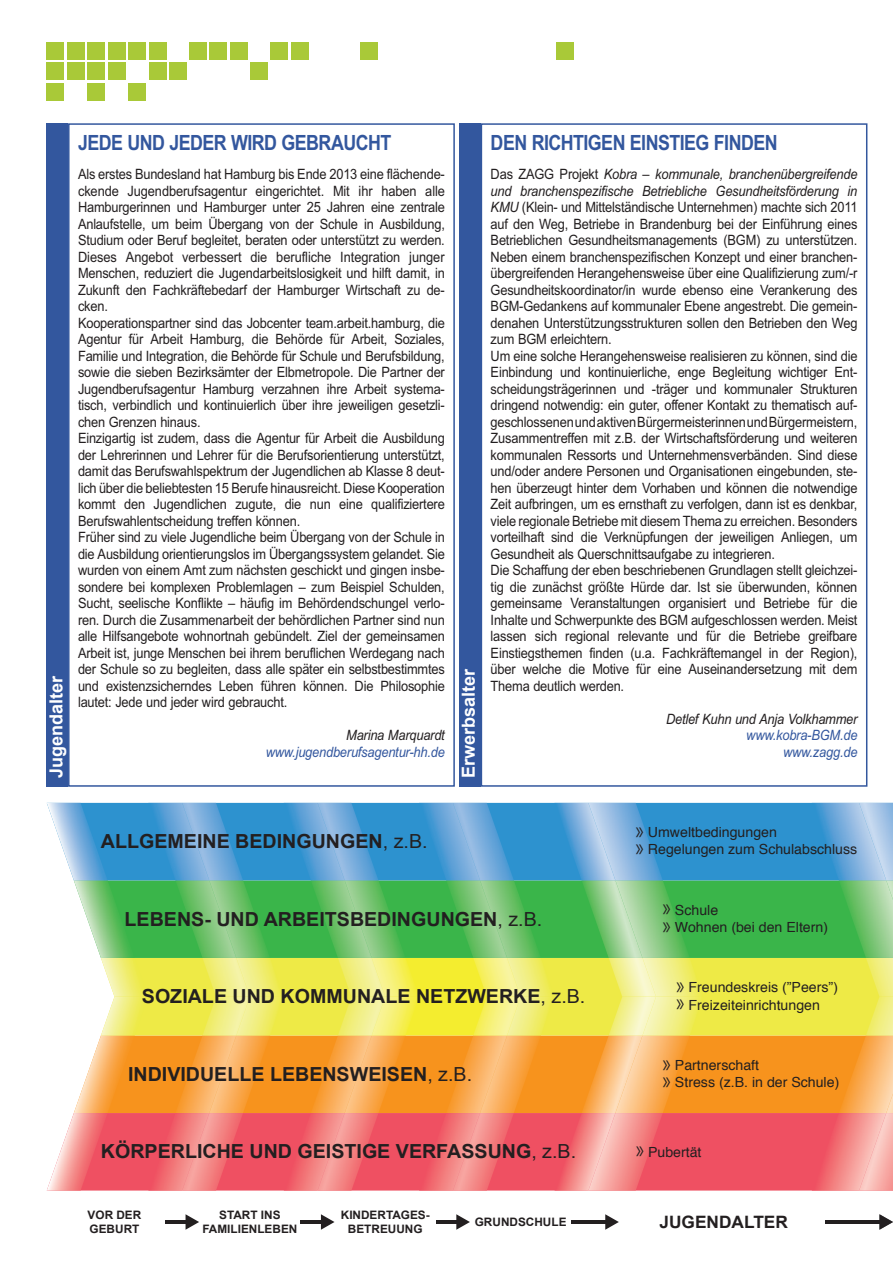
<style>
.page{position:relative;width:893px;height:1263px;background:#fff}
.page>*{position:absolute;margin:0;border:0;box-sizing:border-box;transform-origin:0 0}
.t1{font:700 21px "Arial";letter-spacing:.135em;color:#33579e;scale:.85 1}
.t2{font:700 19.35px "Arial";color:#231f20}
.t3{font:700 18px "Arial";color:#fff}
.t4{font:700 17.1px "Arial";color:#231f20}
.t5{font:14.25px/16.5px "Arial";letter-spacing:-.015em;color:#231f20;scale:.9 1}
.t6{font:italic 14.25px/16.5px "Arial";letter-spacing:-.015em;color:#33579e;text-align:right;scale:.9 1}
.t7{font:italic 14.25px "Arial";letter-spacing:-.015em;color:#231f20;scale:.9 1}
.t8{font:13.95px/17.1px "Helvetica";color:#231f20}
.t9{font:700 11.7px/14.7px "Arial";color:#231f20;text-align:center}
.s1{font-style:italic}
.s2{font-weight:400}
.s3{font-family:"Museo Sans 300";font-size:23.7px}
</style>
<div class="page">
<div style="left:47px;top:43px;width:17px;height:17px;background:#a9c938"></div>
<div style="left:47px;top:63px;width:17px;height:17px;background:#a9c938"></div>
<div style="left:47px;top:83px;width:17px;height:17px;background:#a9c938"></div>
<div style="left:67px;top:43px;width:17px;height:17px;background:#a9c938"></div>
<div style="left:67px;top:63px;width:17px;height:17px;background:#a9c938"></div>
<div style="left:88px;top:43px;width:17px;height:17px;background:#a9c938"></div>
<div style="left:88px;top:63px;width:17px;height:17px;background:#a9c938"></div>
<div style="left:88px;top:83px;width:17px;height:17px;background:#a9c938"></div>
<div style="left:108px;top:43px;width:17px;height:17px;background:#a9c938"></div>
<div style="left:108px;top:63px;width:17px;height:17px;background:#a9c938"></div>
<div style="left:128px;top:43px;width:18px;height:17px;background:#a9c938"></div>
<div style="left:128px;top:83px;width:18px;height:17px;background:#a9c938"></div>
<div style="left:149px;top:43px;width:17px;height:17px;background:#a9c938"></div>
<div style="left:149px;top:63px;width:17px;height:17px;background:#a9c938"></div>
<div style="left:170px;top:63px;width:17px;height:17px;background:#a9c938"></div>
<div style="left:250px;top:63px;width:17px;height:17px;background:#a9c938"></div>
<div style="left:189px;top:43px;width:18px;height:17px;background:#a9c938"></div>
<div style="left:210px;top:43px;width:17px;height:17px;background:#a9c938"></div>
<div style="left:230px;top:43px;width:17px;height:17px;background:#a9c938"></div>
<div style="left:271px;top:43px;width:17px;height:17px;background:#a9c938"></div>
<div style="left:291px;top:43px;width:18px;height:17px;background:#a9c938"></div>
<div style="left:361px;top:43px;width:17px;height:17px;background:#a9c938"></div>
<div style="left:556px;top:43px;width:17px;height:17px;background:#a9c938"></div>
<svg style="left:108px;top:803px;width:758px;height:387px"></svg>
<img style="left:609px;top:958px;width:33px;height:77px">
<img style="left:582px;top:880px;width:33px;height:78px">
<img style="left:554px;top:803px;width:34px;height:77px">
<img style="left:642px;top:958px;width:61px;height:77px">
<img style="left:615px;top:880px;width:75px;height:78px">
<img style="left:588px;top:803px;width:75px;height:77px">
<img style="left:582px;top:1035px;width:33px;height:78px">
<img style="left:554px;top:1113px;width:34px;height:77px">
<img style="left:615px;top:1035px;width:75px;height:78px">
<img style="left:588px;top:1113px;width:75px;height:77px">
<img style="left:866px;top:958px;width:27px;height:77px">
<img style="left:839px;top:880px;width:54px;height:78px">
<img style="left:812px;top:803px;width:47px;height:77px">
<img style="left:886px;top:880px;width:7px;height:20px">
<img style="left:859px;top:803px;width:34px;height:77px">
<img style="left:839px;top:1035px;width:54px;height:78px">
<img style="left:812px;top:1113px;width:47px;height:77px">
<img style="left:886px;top:1094px;width:7px;height:19px">
<img style="left:859px;top:1113px;width:34px;height:77px">
<img style="left:101px;top:958px;width:47px;height:77px">
<img style="left:74px;top:880px;width:61px;height:78px">
<img style="left:47px;top:803px;width:61px;height:77px">
<img style="left:101px;top:997px;width:13px;height:193px">
<img style="left:74px;top:1035px;width:61px;height:78px">
<img style="left:47px;top:1113px;width:61px;height:77px">
<hr style="left:825px;top:1220px;width:57px;height:3px;background:#231f20">
<svg style="left:879px;top:1214px;width:14px;height:16px"></svg>
<hr style="left:571px;top:1220px;width:37px;height:3px;background:#231f20">
<svg style="left:605px;top:1214px;width:14px;height:16px"></svg>
<hr style="left:436px;top:1220px;width:23px;height:3px;background:#231f20">
<svg style="left:456px;top:1214px;width:14px;height:16px"></svg>
<hr style="left:301px;top:1220px;width:22px;height:3px;background:#231f20">
<svg style="left:321px;top:1214px;width:13px;height:16px"></svg>
<hr style="left:165px;top:1220px;width:23px;height:3px;background:#231f20">
<svg style="left:186px;top:1214px;width:13px;height:16px"></svg>
<div style="left:68px;top:123px;width:387px;height:664px;border:2px solid #33579e"></div>
<div style="left:481px;top:123px;width:386px;height:664px;border:2px solid #33579e"></div>
<div style="left:47px;top:123px;width:21px;height:664px;background:#33579e"></div>
<div style="left:459px;top:123px;width:21px;height:664px;background:#33579e"></div>
<h1 class="t1" style="left:78px;top:131px;width:370px">JEDE UND J EDER WIRD GEBRAUCHT</h1>
<p class="t5" style="left:78px;top:166px;width:409px">Als erstes Bundesland hat Hamburg bis Ende 2013 eine flächende&shy;ckende Jugendberufsagentur eingerichtet. Mit ihr haben alle Hamburgerinnen und Hamburger unter 25 Jahren eine zentrale Anlaufstelle, um beim Übergang von der Schule in Ausbildung, Studium oder Beruf begleitet, beraten oder unterstützt zu werden.<br>Dieses Angebot verbessert die berufliche Integration junger Menschen, reduziert die Jugendarbeitslosigkeit und hilft damit, in Zukunft den Fachkräftebedarf der Hamburger Wirtschaft zu de&shy;cken.<br>Kooperationspartner sind das Jobcenter team.arbeit.hamburg, die Agentur für Arbeit Hamburg, die Behörde für Arbeit, Soziales, Familie und Integration, die Behörde für Schule und Berufsbildung, sowie die sieben Bezirksämter der Elbmetropole. Die Partner der Jugendberufsagentur Hamburg verzahnen ihre Arbeit systema&shy;tisch, verbindlich und kontinuierlich über ihre jeweiligen gesetzli&shy;chen Grenzen hinaus.<br>Einzigartig ist zudem, dass die Agentur für Arbeit die Ausbildung der Lehrerinnen und Lehrer für die Berufsorientierung unterstützt, damit das Berufswahlspektrum der Jugendlichen ab Klasse 8 deut&shy;lich über die beliebtesten 15 Berufe hinausreicht. Diese Kooperation kommt den Jugendlichen zugute, die nun eine qualifiziertere Berufswahlentscheidung treffen können.<br>Früher sind zu viele Jugendliche beim Übergang von der Schule in die Ausbildung orientierungslos im Übergangssystem gelandet. Sie wurden von einem Amt zum nächsten geschickt und gingen insbe&shy;sondere bei komplexen Problemlagen – zum Beispiel Schulden, Sucht, seelische Konflikte – häufig im Behördendschungel verlo&shy;ren. Durch die Zusammenarbeit der behördlichen Partner sind nun alle Hilfsangebote wohnortnah gebündelt. Ziel der gemeinsamen Arbeit ist, junge Menschen bei ihrem beruflichen Werdegang nach der Schule so zu begleiten, dass alle später ein selbstbestimmtes und existenzsicherndes Leben führen können. Die Philosophie lautet: Jede und jeder wird gebraucht.</p>
<p class="t7" style="left:346px;top:727px;width:111px">Marina Marquardt</p>
<p class="t6" style="left:266px;top:743px;width:200px">www.jugendberufsagentur-hh.de</p>
<p class="t3" style="left:44px;top:778px;width:104px;rotate:-90deg">Jugendalter</p>
<p class="t3" style="left:457px;top:778px;width:111px;rotate:-90deg">Erwerbsalter</p>
<h1 class="t1" style="left:491px;top:131px;width:339px">DEN RICHTIGEN EINSTIEG FINDEN</h1>
<p class="t5" style="left:491px;top:166px;width:409px">Das ZAGG Projekt <span class="s1">Kobra – kommunale, branchenübergreifende und branchenspezifische Betriebliche Gesundheitsförderung in KMU</span> (Klein- und Mittelständische Unternehmen) machte sich 2011 auf den Weg, Betriebe in Brandenburg bei der Einführung eines Betrieblichen Gesundheitsmanagements (BGM) zu unterstützen.<br>Neben einem branchenspezifischen Konzept und einer branchen&shy;übergreifenden Herangehensweise über eine Qualifizierung zum/-r Gesundheitskoordinator/in wurde ebenso eine Verankerung des BGM-Gedankens auf kommunaler Ebene angestrebt. Die gemein&shy;denahen Unterstützungsstrukturen sollen den Betrieben den Weg zum BGM erleichtern.<br>Um eine solche Herangehensweise realisieren zu können, sind die Einbindung und kontinuierliche, enge Begleitung wichtiger Ent&shy;scheidungsträgerinnen und -träger und kommunaler Strukturen dringend notwendig: ein guter, offener Kontakt zu thematisch auf&shy;geschlossenen und aktiven Bürgermeisterinnen und Bürgermeistern, Zusammentreffen mit z.B. der Wirtschaftsförderung und weiteren kommunalen Ressorts und Unternehmensverbänden. Sind diese und/oder andere Personen und Organisationen eingebunden, ste&shy;hen überzeugt hinter dem Vorhaben und können die notwendige Zeit aufbringen, um es ernsthaft zu verfolgen, dann ist es denkbar, viele regionale Betriebe mit diesem Thema zu erreichen. Besonders vorteilhaft sind die Verknüpfungen der jeweiligen Anliegen, um Gesundheit als Querschnittsaufgabe zu integrieren.<br>Die Schaffung der eben beschriebenen Grundlagen stellt gleichzei&shy;tig die zunächst größte Hürde dar. Ist sie überwunden, können gemeinsame Veranstaltungen organisiert und Betriebe für die Inhalte und Schwerpunkte des BGM aufgeschlossen werden. Meist lassen sich regional relevante und für die Betriebe greifbare Einstiegsthemen finden (u.a. Fachkräftemangel in der Region), über welche die Motive für eine Auseinandersetzung mit dem Thema deutlich werden.</p>
<p class="t7" style="left:666px;top:711px;width:214px">Detlef Kuhn und Anja Volkhammer</p>
<p class="t6" style="left:746px;top:727px;width:125px">www.kobra-BGM.de www.zagg.de</p>
<h2 class="t2" style="left:101px;top:828px;width:328px">ALLGEMEINE BEDINGUNGEN<span class="s2">, z.B.</span></h2>
<p class="t8" style="left:635px;top:824px;width:223px"><span class="s3">»</span> Umweltbedingungen<br><span class="s3">»</span> Regelungen zum Schulabschluss</p>
<h2 class="t2" style="left:125px;top:906px;width:419px">LEBENS- UND ARBEITSBEDINGUNGEN<span class="s2">, z.B.</span></h2>
<h2 class="t2" style="left:142px;top:984px;width:445px">SOZIALE UND KOMMUNALE NETZWERKE<span class="s2">, z.B.</span></h2>
<h2 class="t2" style="left:128px;top:1061px;width:346px">INDIVIDUELLE LEBENSWEISEN<span class="s2">, z.B.</span></h2>
<h2 class="t2" style="left:101px;top:1139px;width:477px">KÖRPERLICHE UND GEISTIGE VERFASSUNG<span class="s2">, z.B.</span></h2>
<p class="t8" style="left:662px;top:902px;width:167px"><span class="s3">»</span> Schule<br><span class="s3">»</span> Wohnen (bei den Eltern)</p>
<p class="t8" style="left:676px;top:979px;width:164px"><span class="s3">»</span> Freundeskreis (”Peers”) <span class="s3">»</span> Freizeiteinrichtungen</p>
<p class="t8" style="left:662px;top:1057px;width:179px"><span class="s3">»</span> Partnerschaft<br><span class="s3">»</span> Stress (z.B. in der Schule)</p>
<p class="t8" style="left:635px;top:1143px;width:68px"><span class="s3">»</span> Pubertät</p>
<p class="t9" style="left:88px;top:1207px;width:55px;text-align:left">VOR DER<br>GEBURT</p>
<p class="t9" style="left:202px;top:1207px;width:97px">START INS<br>FAMILIENLEBEN</p>
<p class="t9" style="left:341px;top:1207px;width:90px">KINDERTAGES-<br>BETREUUNG</p>
<p class="t9" style="left:475px;top:1215px;width:93px">GRUNDSCHULE</p>
<p class="t4" style="left:659px;top:1211px;width:130px">JUGENDALTER</p>
</div>
